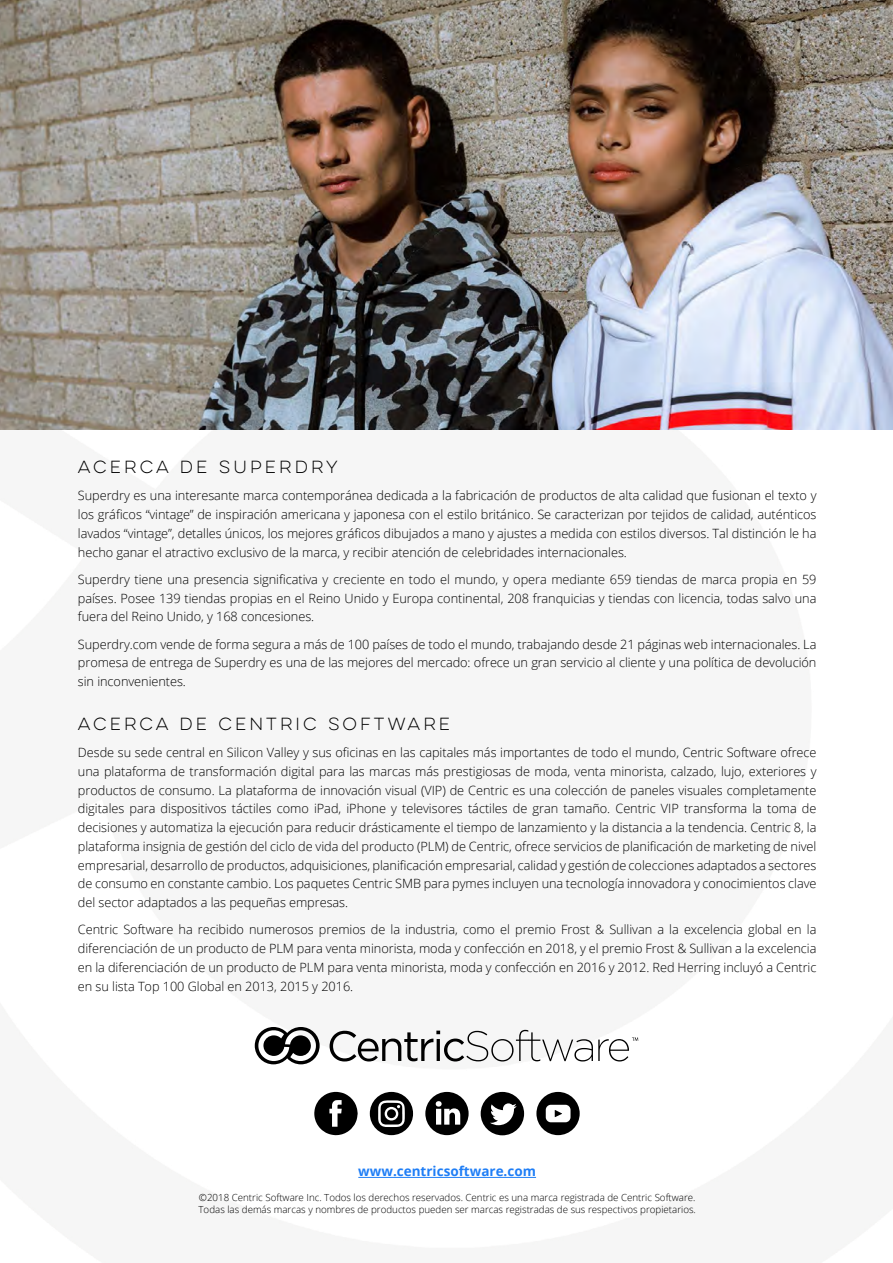
<style>
.page{position:relative;width:893px;height:1263px;background:#fff}
.page>*{position:absolute;margin:0;border:0;box-sizing:border-box;transform-origin:0 0}
.t1{font:15.75px "Lulo Clean One";letter-spacing:-.005em;color:#000}
.t2{font:700 13.5px "Open Sans";color:#1f7ef6}
.t3{font:300 12.75px/18.8px "Open Sans";letter-spacing:-.005em;color:#000;text-align:justify}
.t4{font:300 9.75px/12px "Open Sans";color:#000}
</style>
<div class="page">
<hr style="left:358px;top:1177px;width:178px;height:1px;background:#1f7ef6">
<img style="left:0;top:0;width:893px;height:429px">
<svg style="left:255px;top:1027px;width:65px;height:37px"></svg>
<svg style="left:330px;top:1030px;width:308px;height:31px"></svg>
<svg style="left:314px;top:1092px;width:43px;height:43px"></svg>
<svg style="left:370px;top:1092px;width:43px;height:43px"></svg>
<div style="left:387px;top:1109px;width:9px;height:9px;background:#000;border-radius:50%"></div>
<svg style="left:536px;top:1092px;width:44px;height:43px"></svg>
<svg style="left:425px;top:1092px;width:44px;height:43px"></svg>
<svg style="left:481px;top:1092px;width:43px;height:43px"></svg>
<p class="t1" style="left:78px;top:456px;width:264px">ACERCA DE SUPERDRY</p>
<p class="t3" style="left:78px;top:486px;width:740px">Superdry es una interesante marca contemporánea dedicada a la fabricación de productos de alta calidad que fusionan el texto y los gráficos “vintage” de inspiración americana y japonesa con el estilo británico. Se caracterizan por tejidos de calidad, auténticos lavados “vintage”, detalles únicos, los mejores gráficos dibujados a mano y ajustes a medida con estilos diversos. Tal distinción le ha hecho ganar el atractivo exclusivo de la marca, y recibir atención de celebridades internacionales.</p>
<p class="t3" style="left:78px;top:569px;width:740px">Superdry tiene una presencia significativa y creciente en todo el mundo, y opera mediante 659 tiendas de marca propia en 59 países. Posee 139 tiendas propias en el Reino Unido y Europa continental, 208 franquicias y tiendas con licencia, todas salvo una fuera del Reino Unido, y 168 concesiones.</p>
<p class="t3" style="left:78px;top:634px;width:740px">Superdry.com vende de forma segura a más de 100 países de todo el mundo, trabajando desde 21 páginas web internacionales. La promesa de entrega de Superdry es una de las mejores del mercado: ofrece un gran servicio al cliente y una política de devolución sin inconvenientes.</p>
<p class="t1" style="left:78px;top:713px;width:377px">ACERCA DE CENTRIC SOFTWARE</p>
<p class="t3" style="left:78px;top:743px;width:740px">Desde su sede central en Silicon Valley y sus oficinas en las capitales más importantes de todo el mundo, Centric Software ofrece una plataforma de transformación digital para las marcas más prestigiosas de moda, venta minorista, calzado, lujo, exteriores y productos de consumo. La plataforma de innovación visual (VIP) de Centric es una colección de paneles visuales completamente digitales para dispositivos táctiles como iPad, iPhone y televisores táctiles de gran tamaño. Centric VIP transforma la toma de decisiones y automatiza la ejecución para reducir drásticamente el tiempo de lanzamiento y la distancia a la tendencia. Centric 8, la plataforma insignia de gestión del ciclo de vida del producto (PLM) de Centric, ofrece servicios de planificación de marketing de nivel empresarial, desarrollo de productos, adquisiciones, planificación empresarial, calidad y gestión de colecciones adaptados a sectores de consumo en constante cambio. Los paquetes Centric SMB para pymes incluyen una tecnología innovadora y conocimientos clave del sector adaptados a las pequeñas empresas.</p>
<p class="t3" style="left:78px;top:920px;width:740px">Centric Software ha recibido numerosos premios de la industria, como el premio Frost &amp; Sullivan a la excelencia global en la diferenciación de un producto de PLM para venta minorista, moda y confección en 2018, y el premio Frost &amp; Sullivan a la excelencia en la diferenciación de un producto de PLM para venta minorista, moda y confección en 2016 y 2012. Red Herring incluyó a Centric en su lista Top 100 Global en 2013, 2015 y 2016.</p>
<p class="t2" style="left:358px;top:1162px;width:179px">www.centricsoftware.com</p>
<p class="t4" style="left:199px;top:1191px;width:499px">©2018 Centric Software Inc. Todos los derechos reservados. Centric es una marca registrada de Centric Software.<br>Todas las demás marcas y nombres de productos pueden ser marcas registradas de sus respectivos propietarios.</p>
</div>
